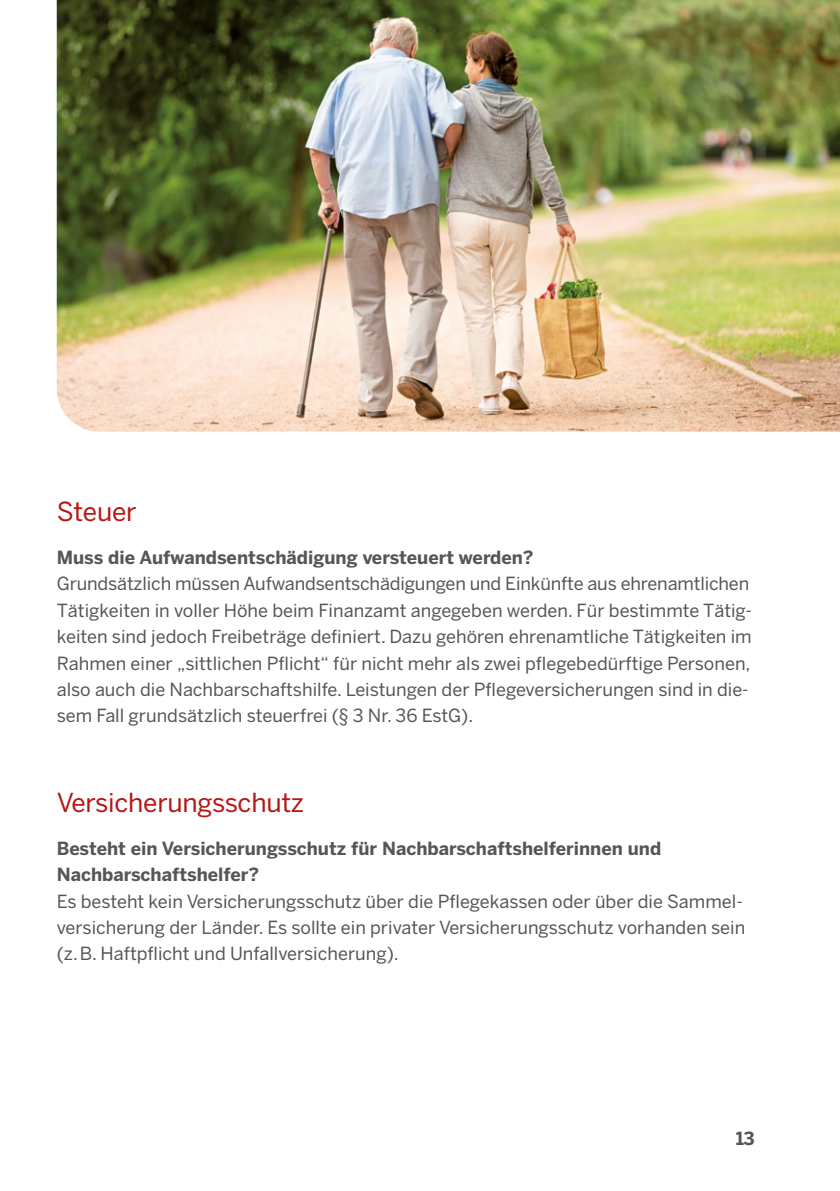
<style>
.page{position:relative;width:840px;height:1191px;background:#fff}
.page>*{position:absolute;margin:0;border:0;box-sizing:border-box;transform-origin:0 0}
.t1{font:26px "Benton Sans";letter-spacing:-.01em;color:#b61716}
.t2{font:18px/26.4px "Benton Sans";color:#565656}
.t3{font:700 18px/26.4px "Benton Sans";color:#565656}
</style>
<div class="page">
<img style="left:57px;top:0;width:782px;height:431px">
<h4 class="t1" style="left:57px;top:496px;width:81px">Steuer</h4>
<p class="t3" style="left:57px;top:544px;width:478px">Muss die Aufwandsentschädigung versteuert werden?</p>
<p class="t2" style="left:57px;top:570px;width:696px">Grundsätzlich müssen Aufwandsentschädigungen und Einkünfte aus ehrenamtlichen Tätigkeiten in voller Höhe beim Finanzamt angegeben werden. Für bestimmte Tätig&shy;keiten sind jedoch Freibeträge definiert. Dazu gehören ehrenamtliche Tätigkeiten im Rahmen einer „sittlichen Pflicht“ für nicht mehr als zwei pflegebedürftige Personen, also auch die Nachbarschaftshilfe. Leistungen der Pflegeversicherungen sind in die&shy;sem Fall grundsätzlich steuerfrei (§ 3 Nr. 36 EstG).</p>
<h4 class="t1" style="left:57px;top:787px;width:249px">Versicherungsschutz</h4>
<p class="t3" style="left:57px;top:834px;width:605px">Besteht ein Versicherungsschutz für Nachbarschaftshelferinnen und<br>Nachbarschaftshelfer?</p>
<p class="t2" style="left:57px;top:887px;width:689px">Es besteht kein Versicherungsschutz über die Pflegekassen oder über die Sammel&shy;versicherung der Länder. Es sollte ein privater Versicherungsschutz vorhanden sein (z.B. Haftpflicht und Unfallversicherung).</p>
<p class="t3" style="left:735px;top:1125px;width:21px">13</p>
</div>
